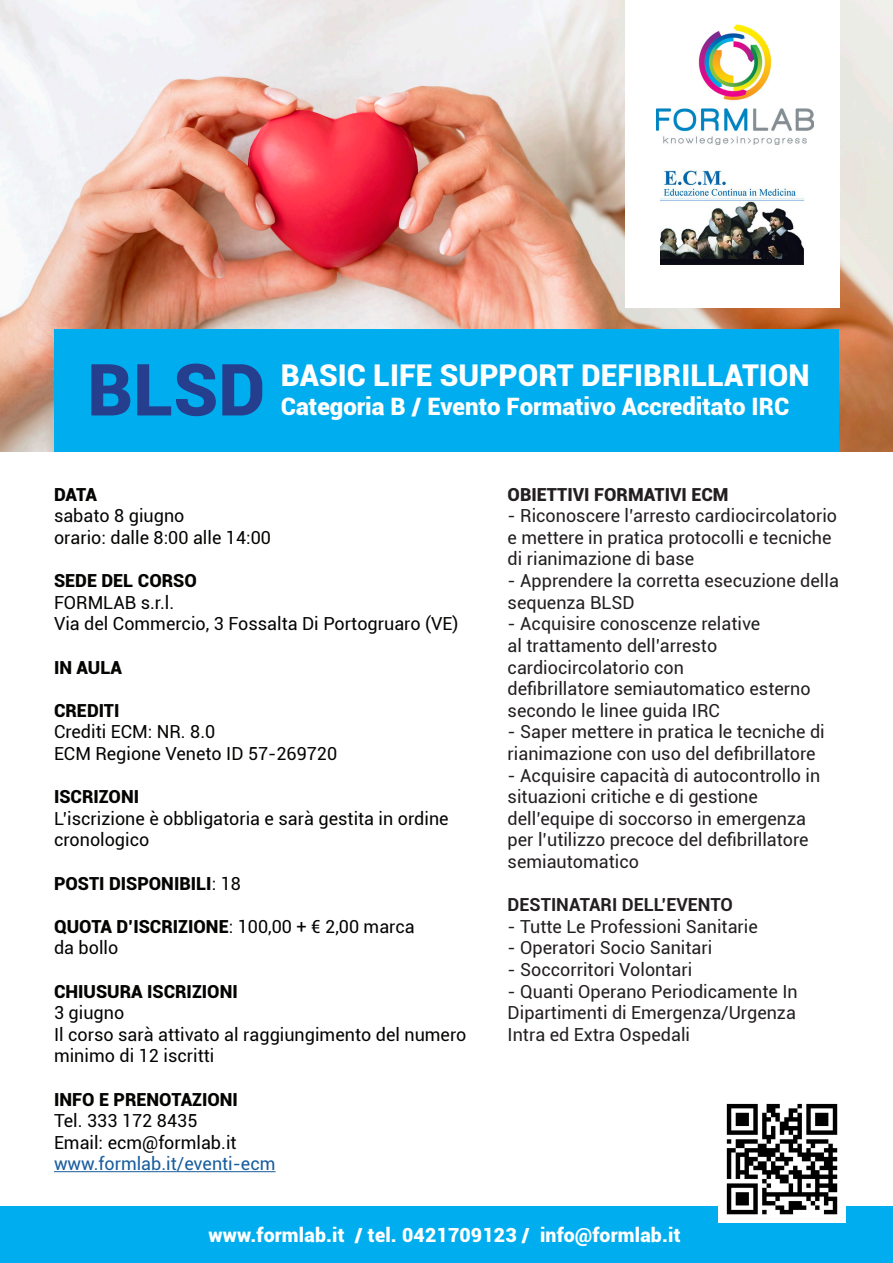
<style>
.page{position:relative;width:893px;height:1263px;background:#fff}
.page>*{position:absolute;margin:0;border:0;box-sizing:border-box;transform-origin:0 0}
.t1{font:900 72px "Roboto";color:#253f8e}
.t2{font:900 30px "Roboto";color:#fff}
.t3{font:900 24px "Roboto";color:#fff}
.t4{font:900 19.5px "Roboto";letter-spacing:.01em;color:#fff}
.t5{font:18px/21.6px "Roboto";color:#231f20}
.t6{font:18px/21.6px "Roboto";color:#040503}
.t7{font:900 18px "Roboto";color:#040503}
.t8{font:18px "Roboto";color:#175d9e}
.t9{font:700 18px "Roboto";color:#231f20}
.t10{font:900 18px "Roboto";color:#231f20}
.s1{font-weight:400}
.s2{font-weight:900}
</style>
<div class="page">
<img style="left:0;top:0;width:893px;height:451px">
<hr style="left:54px;top:1171px;width:222px;height:1px;background:#175d9e">
<div style="left:0;top:1206px;width:893px;height:57px;background:#00aeef"></div>
<div style="left:54px;top:329px;width:785px;height:122px;background:#00aeef"></div>
<div style="left:626px;top:0;width:214px;height:307px;background:#fff"></div>
<img style="left:656px;top:25px;width:157px;height:120px">
<img style="left:660px;top:170px;width:145px;height:95px">
<img style="left:718px;top:1103px;width:128px;height:120px">
<p class="t1" style="left:87px;top:339px;width:179px">BLSD</p>
<p class="t2" style="left:281px;top:354px;width:530px">BASIC LIFE SUPPORT DEFIBRILLATION</p>
<p class="t3" style="left:281px;top:389px;width:510px">Categoria B / Evento Formativo Accreditato IRC</p>
<p class="t7" style="left:54px;top:481px;width:44px">DATA</p>
<p class="t6" style="left:54px;top:504px;width:132px">sabato 8 giugno</p>
<p class="t6" style="left:54px;top:526px;width:218px">orario: dalle 8:00 alle 14:00</p>
<p class="t7" style="left:54px;top:568px;width:144px">SEDE DEL CORSO</p>
<p class="t6" style="left:54px;top:591px;width:122px">FORMLAB s.r.l.</p>
<p class="t6" style="left:54px;top:612px;width:406px">Via del Commercio, 3 Fossalta Di Portogruaro (VE)</p>
<p class="t7" style="left:54px;top:654px;width:70px">IN AULA</p>
<p class="t7" style="left:54px;top:697px;width:67px">CREDITI</p>
<p class="t6" style="left:54px;top:720px;width:163px">Crediti ECM: NR. 8.0</p>
<p class="t6" style="left:54px;top:742px;width:285px">ECM Regione Veneto ID 57-269720</p>
<p class="t7" style="left:54px;top:784px;width:87px">ISCRIZONI</p>
<p class="t6" style="left:54px;top:807px;width:396px">L’iscrizione è obbligatoria e sarà gestita in ordine cronologico</p>
<p class="t7" style="left:54px;top:870px;width:188px">POSTI DISPONIBILI<span class="s1">: 18</span></p>
<p class="t6" style="left:54px;top:915px;width:362px"><span class="s2">QUOTA D’ISCRIZIONE</span>: 100,00 + € 2,00 marca</p>
<p class="t6" style="left:54px;top:936px;width:66px">da bollo</p>
<p class="t7" style="left:54px;top:978px;width:185px">CHIUSURA ISCRIZIONI</p>
<p class="t6" style="left:54px;top:1001px;width:72px">3 giugno</p>
<p class="t6" style="left:54px;top:1023px;width:414px">Il corso sarà attivato al raggiungimento del numero</p>
<p class="t6" style="left:54px;top:1044px;width:162px">minimo di 12 iscritti</p>
<p class="t7" style="left:54px;top:1086px;width:185px">INFO E PRENOTAZIONI</p>
<p class="t6" style="left:54px;top:1109px;width:145px">Tel. 333 172 8435</p>
<p class="t6" style="left:54px;top:1131px;width:184px">Email: ecm@formlab.it</p>
<p class="t8" style="left:54px;top:1151px;width:223px">www.formlab.it/eventi-ecm</p>
<p class="t10" style="left:508px;top:481px;width:222px">OBIETTIVI FORMATIVI ECM</p>
<p class="t5" style="left:508px;top:504px;width:331px">- Riconoscere l’arresto cardiocircolatorio e mettere in pratica protocolli e tecniche di rianimazione di base</p>
<p class="t5" style="left:508px;top:569px;width:333px">- Apprendere la corretta esecuzione della</p>
<p class="t5" style="left:508px;top:591px;width:128px">sequenza BLSD</p>
<p class="t5" style="left:508px;top:612px;width:254px">- Acquisire conoscenze relative al trattamento dell’arresto cardiocircolatorio con</p>
<p class="t5" style="left:508px;top:677px;width:304px">defibrillatore semiautomatico esterno</p>
<p class="t5" style="left:508px;top:699px;width:214px">secondo le linee guida IRC</p>
<p class="t5" style="left:508px;top:720px;width:319px">- Saper mettere in pratica le tecniche di</p>
<p class="t5" style="left:508px;top:742px;width:309px">rianimazione con uso del defibrillatore</p>
<p class="t5" style="left:508px;top:764px;width:314px">- Acquisire capacità di autocontrollo in</p>
<p class="t5" style="left:508px;top:785px;width:303px">situazioni critiche e di gestione dell’equipe di soccorso in emergenza per l’utilizzo precoce del defibrillatore semiautomatico</p>
<p class="t9" style="left:508px;top:892px;width:227px">DESTINATARI DELL’EVENTO</p>
<p class="t5" style="left:508px;top:915px;width:252px">- Tutte Le Professioni Sanitarie</p>
<p class="t5" style="left:508px;top:936px;width:206px">- Operatori Socio Sanitari</p>
<p class="t5" style="left:508px;top:958px;width:186px">- Soccorritori Volontari</p>
<p class="t5" style="left:508px;top:980px;width:292px">- Quanti Operano Periodicamente In</p>
<p class="t5" style="left:508px;top:1001px;width:290px">Dipartimenti di Emergenza/Urgenza</p>
<p class="t5" style="left:508px;top:1023px;width:184px">Intra ed Extra Ospedali</p>
<p class="t4" style="left:209px;top:1221px;width:473px">www.formlab.it / tel. 0421709123 / info@formlab.it</p>
</div>
